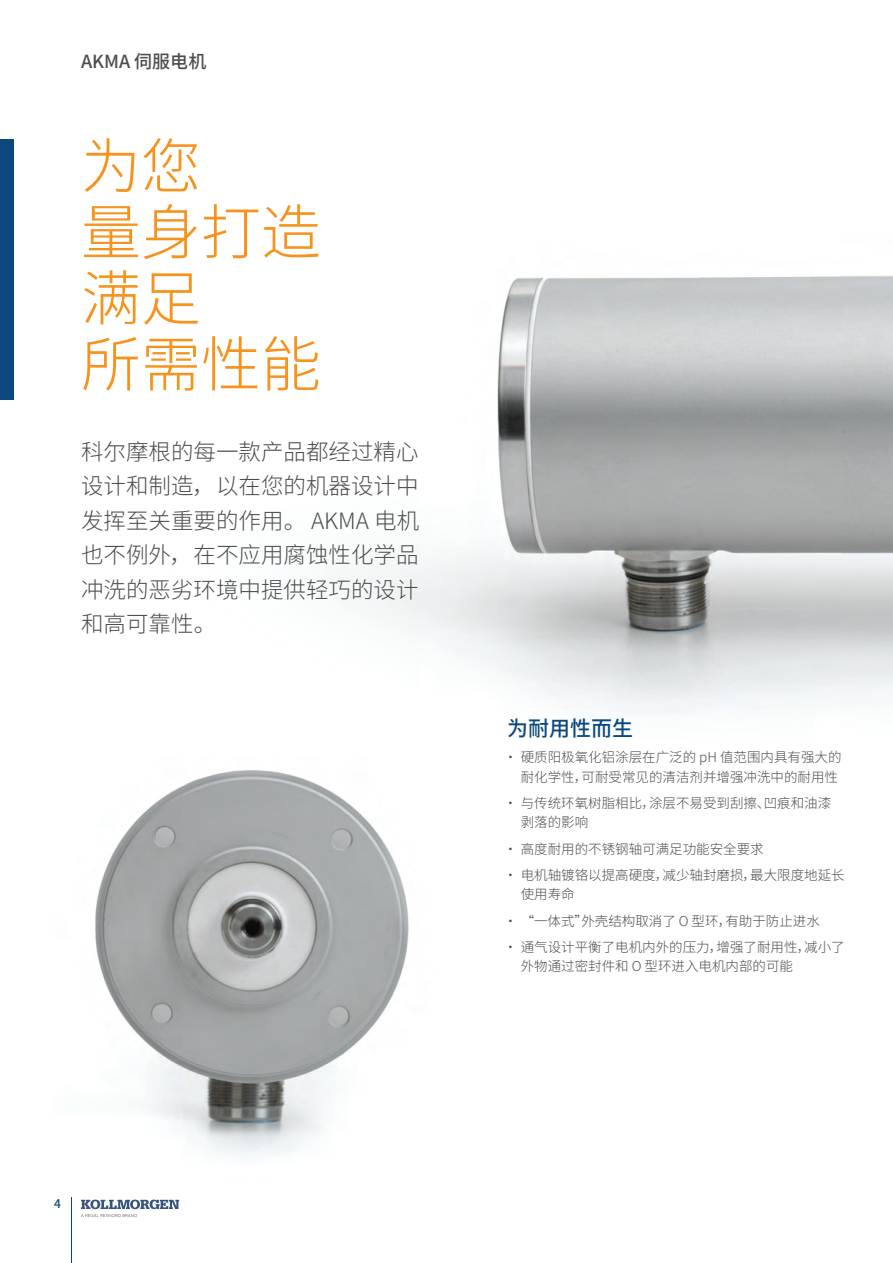
<style>
.page{position:relative;width:893px;height:1263px;background:#fff}
.page>*{position:absolute;margin:0;border:0;box-sizing:border-box;transform-origin:0 0}
.t1{font:300 60px/66px "Noto Sans SC";color:#f7931d}
.t2{font:300 22.5px/34.5px "Noto Sans SC";color:#4b4c4d;text-align:justify}
.t3{font:500 21px "Noto Sans SC";color:#0c487d}
.t4{font:500 18px "Noto Sans SC";color:#4b4c4d}
.t5{font:300 13.5px/26.2px "Noto Sans SC";color:#4b4c4d}
.t6{font:500 12px "Noto Sans SC";color:#0c487d}
</style>
<div class="page">
<img style="left:356px;top:276px;width:537px;height:439px">
<img style="left:95px;top:770px;width:314px;height:432px">
<div style="left:0;top:139px;width:14px;height:261px;background:#0c487d"></div>
<svg style="left:81px;top:1199px;width:98px;height:18px"></svg>
<hr style="left:71px;top:1197px;width:1px;height:66px;background:#0c487d">
<h3 class="t4" style="left:81px;top:52px;width:127px">AKMA 伺服电机</h3>
<h1 class="t1" style="left:81px;top:134px;width:241px">为您<br>量身打造满足<br>所需性能</h1>
<h2 class="t2" style="left:81px;top:435px;width:340px">科尔摩根的每一款产品都经过精心设计和制造，以在您的机器设计中发挥至关重要的作用。 AKMA 电机也不例外，在不应用腐蚀性化学品冲洗的恶劣环境中提供轻巧的设计和高可靠性。</h2>
<h3 class="t3" style="left:507px;top:716px;width:127px">为耐用性而生</h3>
<p class="t5" style="left:504px;top:748px;width:339px;line-height:19.5px;text-align:right">· 硬质阳极氧化铝涂层在广泛的 pH 值范围内具有强大的耐化学性，可耐受常见的清洁剂并增强冲洗中的耐用性</p>
<p class="t5" style="left:521px;top:793px;width:312px;line-height:19.5px;text-indent:-17px">· 与传统环氧树脂相比，涂层不易受到刮擦、凹痕和油漆剥落的影响</p>
<p class="t5" style="left:504px;top:836px;width:342px">· 高度耐用的不锈钢轴可满足功能安全要求<br>· 电机轴镀铬以提高硬度，减少轴封磨损，最大限度地延长</p>
<p class="t5" style="left:504px;top:882px;width:342px;text-indent:17px">使用寿命<br>· “一体式”外壳结构取消了 O 型环，有助于防止进水<br>· 通气设计平衡了电机内外的压力，增强了耐用性，减小了</p>
<p class="t5" style="left:521px;top:954px;width:274px">外物通过密封件和 O 型环进入电机内部的可能</p>
<p class="t6" style="left:54px;top:1196px;width:8px">4</p>
</div>
